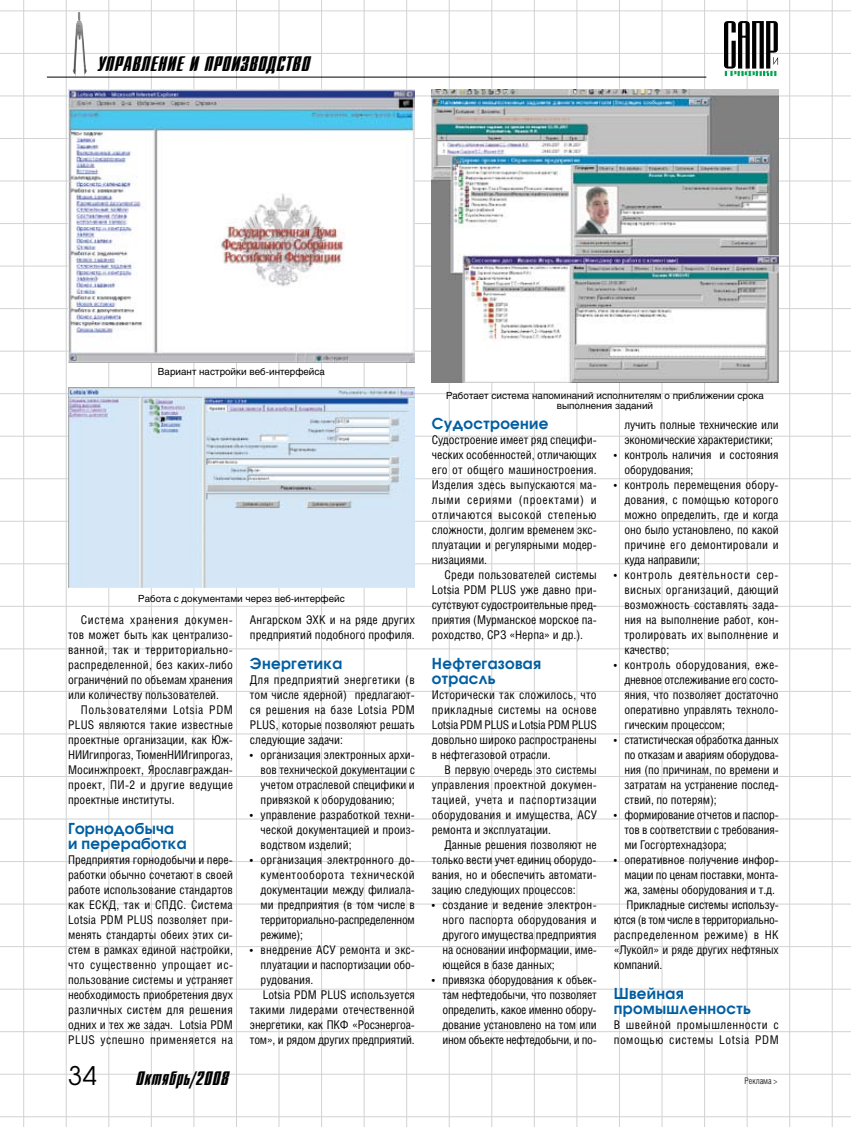
<style>
.page{position:relative;width:851px;height:1127px;background:#fff}
.page>*{position:absolute;margin:0;border:0;box-sizing:border-box;transform-origin:0 0}
.t1{font:25.5px "Avant Garde C";color:#000}
.t2{font:21px "Dagger C";letter-spacing:.025em;color:#000}
.t3{font:19.5px "Dagger C";letter-spacing:.025em;color:#000}
.t4{font:700 15px/15px "Avant Garde C";letter-spacing:.025em;color:#005ea1}
.t5{font:12px/15px "Helios Cond";color:#000;text-align:justify}
.t6{font:12px/15px "Helios Cond";letter-spacing:.04em;color:#000}
.t7{font:12px "Helios Cond";letter-spacing:-.03em;color:#000}
.t8{font:12px "Helios Cond";letter-spacing:.03em;color:#000}
.t9{font:9.75px/10.5px "Helios";color:#000;text-align:center}
.t10{font:300 9px "Helios Cond";color:#000}
</style>
<div class="page">
<hr style="left:831px;top:0;width:1px;height:1127px;background:#d1d3d4">
<hr style="left:789px;top:0;width:1px;height:1127px;background:#d1d3d4">
<hr style="left:746px;top:0;width:1px;height:1127px;background:#d1d3d4">
<hr style="left:704px;top:0;width:1px;height:1127px;background:#d1d3d4">
<hr style="left:661px;top:0;width:1px;height:1127px;background:#d1d3d4">
<hr style="left:619px;top:0;width:1px;height:1127px;background:#d1d3d4">
<hr style="left:576px;top:0;width:1px;height:1127px;background:#d1d3d4">
<hr style="left:534px;top:0;width:1px;height:1127px;background:#d1d3d4">
<hr style="left:491px;top:0;width:1px;height:1127px;background:#d1d3d4">
<hr style="left:449px;top:0;width:1px;height:1127px;background:#d1d3d4">
<hr style="left:406px;top:0;width:1px;height:1127px;background:#d1d3d4">
<hr style="left:363px;top:0;width:1px;height:1127px;background:#d1d3d4">
<hr style="left:321px;top:0;width:1px;height:1127px;background:#d1d3d4">
<hr style="left:278px;top:0;width:1px;height:1127px;background:#d1d3d4">
<hr style="left:236px;top:0;width:1px;height:1127px;background:#d1d3d4">
<hr style="left:193px;top:0;width:1px;height:1127px;background:#d1d3d4">
<hr style="left:151px;top:0;width:1px;height:1127px;background:#d1d3d4">
<hr style="left:108px;top:0;width:1px;height:1127px;background:#d1d3d4">
<hr style="left:66px;top:0;width:1px;height:1127px;background:#d1d3d4">
<hr style="left:23px;top:0;width:1px;height:1127px;background:#d1d3d4">
<hr style="left:0;top:563px;width:850px;height:1px;background:#d1d3d4">
<hr style="left:0;top:521px;width:850px;height:1px;background:#d1d3d4">
<hr style="left:0;top:478px;width:850px;height:1px;background:#d1d3d4">
<hr style="left:0;top:436px;width:850px;height:1px;background:#d1d3d4">
<hr style="left:0;top:393px;width:850px;height:1px;background:#d1d3d4">
<hr style="left:0;top:351px;width:850px;height:1px;background:#d1d3d4">
<hr style="left:0;top:308px;width:850px;height:1px;background:#d1d3d4">
<hr style="left:0;top:266px;width:850px;height:1px;background:#d1d3d4">
<hr style="left:0;top:223px;width:850px;height:1px;background:#d1d3d4">
<hr style="left:0;top:181px;width:850px;height:1px;background:#d1d3d4">
<hr style="left:0;top:138px;width:850px;height:1px;background:#d1d3d4">
<hr style="left:0;top:96px;width:850px;height:1px;background:#d1d3d4">
<hr style="left:0;top:53px;width:850px;height:1px;background:#d1d3d4">
<hr style="left:0;top:11px;width:850px;height:1px;background:#d1d3d4">
<hr style="left:0;top:606px;width:850px;height:1px;background:#d1d3d4">
<hr style="left:0;top:648px;width:850px;height:1px;background:#d1d3d4">
<hr style="left:0;top:691px;width:850px;height:1px;background:#d1d3d4">
<hr style="left:0;top:733px;width:850px;height:1px;background:#d1d3d4">
<hr style="left:0;top:776px;width:850px;height:1px;background:#d1d3d4">
<hr style="left:0;top:818px;width:850px;height:1px;background:#d1d3d4">
<hr style="left:0;top:861px;width:850px;height:1px;background:#d1d3d4">
<hr style="left:0;top:904px;width:850px;height:1px;background:#d1d3d4">
<hr style="left:0;top:946px;width:850px;height:1px;background:#d1d3d4">
<hr style="left:0;top:989px;width:850px;height:1px;background:#d1d3d4">
<hr style="left:0;top:1031px;width:850px;height:1px;background:#d1d3d4">
<hr style="left:0;top:1074px;width:850px;height:1px;background:#d1d3d4">
<hr style="left:0;top:1116px;width:850px;height:1px;background:#d1d3d4">
<img style="left:73px;top:12px;width:14px;height:65px">
<svg style="left:724px;top:21px;width:54px;height:55px"></svg>
<hr style="left:47px;top:77px;width:659px;height:1px;background:#000">
<img style="left:431px;top:89px;width:347px;height:293px">
<img style="left:68px;top:89px;width:347px;height:274px">
<img style="left:68px;top:387px;width:347px;height:200px">
<h2 class="t2" style="left:98px;top:53px;width:213px">управление и производство</h2>
<p class="t9" style="left:158px;top:366px;width:168px">Вариант настройки веб-интерфейса</p>
<p class="t9" style="left:138px;top:593px;width:208px">Работа с документами через веб-интерфейс</p>
<p class="t5" style="left:68px;top:612px;width:166px;text-indent:13px">Система хранения докумен&shy;тов может быть как централизо&shy;ванной, так и территориально&shy;распределенной, без каких-либо ограничений по объемам хранения или количеству пользователей.</p>
<p class="t5" style="left:68px;top:702px;width:166px;text-indent:13px">Пользователями Lotsia PDM PLUS являются такие известные проектные организации, как Юж-НИИгипрогаз, ТюменНИИгипрогаз, Мосинжпроект, Ярославграждан&shy;проект, ПИ-2 и другие ведущие проектные институты.</p>
<p class="t4" style="left:68px;top:821px;width:120px">Горнодобыча и переработка</p>
<p class="t5" style="left:68px;top:852px;width:166px">Предприятия горнодобычи и пере&shy;работки обычно сочетают в своей работе использование стандартов как ЕСКД, так и СПДС. Система Lotsia PDM PLUS позволяет при&shy;менять стандарты обеих этих си&shy;стем в рамках единой настройки, что существенно упрощает ис&shy;пользование системы и устраняет необходимость приобретения двух различных систем для решения одних и тех же задач. Lotsia PDM PLUS успешно применяется на</p>
<h1 class="t1" style="left:68px;top:1060px;width:30px">34</h1>
<h3 class="t3" style="left:136px;top:1068px;width:94px">Октябрь/2008</h3>
<p class="t5" style="left:250px;top:612px;width:166px">Ангарском ЭХК и на ряде других предприятий подобного профиля.</p>
<p class="t4" style="left:250px;top:656px;width:94px">Энергетика</p>
<p class="t5" style="left:250px;top:672px;width:166px">Для предприятий энергетики (в том числе ядерной) предлагают&shy;ся решения на базе Lotsia PDM PLUS, которые позволяют решать следующие задачи:</p>
<p class="t5" style="left:260px;top:747px;width:156px;text-indent:-11px">• организация электронных архи&shy;вов технической документации с учетом отраслевой специфики и привязкой к оборудованию;</p>
<p class="t5" style="left:260px;top:807px;width:156px;text-indent:-11px">• управление разработкой техни&shy;ческой документацией и произ&shy;водством изделий;</p>
<p class="t5" style="left:260px;top:852px;width:156px;text-indent:-11px">• организация электронного до&shy;кументооборота технической документации между филиала&shy;ми предприятия (в том числе в территориально-распределенном режиме);</p>
<p class="t5" style="left:250px;top:942px;width:166px">• внедрение АСУ ремонта и экс-</p>
<p class="t5" style="left:260px;top:957px;width:156px">плуатации и паспортизации обо-</p>
<p class="t5" style="left:260px;top:972px;width:54px">рудования.</p>
<p class="t5" style="left:263px;top:987px;width:154px">Lotsia PDM PLUS используется</p>
<p class="t5" style="left:250px;top:1002px;width:166px">такими лидерами отечественной</p>
<p class="t5" style="left:250px;top:1017px;width:166px">энергетики, как ПКФ «Росэнергоа-</p>
<p class="t5" style="left:250px;top:1032px;width:166px">том», и рядом других предприятий.</p>
<p class="t9" style="left:446px;top:390px;width:319px">Работает система напоминаний исполнителям о приближении срока выполнения заданий</p>
<p class="t4" style="left:432px;top:416px;width:118px">Судостроение</p>
<p class="t5" style="left:432px;top:432px;width:166px">Судостроение имеет ряд специфи&shy;ческих особенностей, отличающих его от общего машиностроения.<br>Изделия здесь выпускаются ма&shy;лыми сериями (проектами) и отличаются высокой степенью сложности, долгим временем экс&shy;плуатации и регулярными модер&shy;низациями.</p>
<p class="t5" style="left:432px;top:567px;width:166px;text-indent:13px">Среди пользователей системы Lotsia PDM PLUS уже давно при&shy;сутствуют судостроительные пред&shy;приятия (Мурманское морское па&shy;роходство, СРЗ «Нерпа» и др.).</p>
<p class="t4" style="left:432px;top:656px;width:111px">Нефтегазовая отрасль</p>
<p class="t5" style="left:432px;top:687px;width:166px">Исторически так сложилось, что прикладные системы на основе Lotsia PDM PLUS и Lotsia PDM PLUS довольно широко распространены в нефтегазовой отрасли.</p>
<p class="t5" style="left:432px;top:762px;width:166px;text-indent:13px">В первую очередь это системы управления проектной докумен&shy;тацией, учета и паспортизации оборудования и имущества, АСУ ремонта и эксплуатации.</p>
<p class="t5" style="left:432px;top:837px;width:166px;text-indent:13px">Данные решения позволяют не только вести учет единиц оборудо&shy;вания, но и обеспечить автомати&shy;зацию следующих процессов:</p>
<p class="t5" style="left:442px;top:897px;width:156px;text-indent:-11px">• создание и ведение электрон&shy;ного паспорта оборудования и другого имущества предприятия на основании информации, име&shy;ющейся в базе данных;</p>
<p class="t5" style="left:442px;top:972px;width:156px;text-indent:-11px">• привязка оборудования к объек&shy;там нефтедобычи, что позволяет определить, какое именно обору&shy;дование установлено на том или ином объекте нефтедобычи, и по-</p>
<p class="t5" style="left:624px;top:417px;width:156px">лучить полные технические или экономические характеристики;</p>
<p class="t5" style="left:624px;top:447px;width:155px;text-indent:-11px">• контроль наличия и состояния оборудования;</p>
<p class="t5" style="left:624px;top:477px;width:156px;text-indent:-11px">• контроль перемещения обору&shy;дования, с помощью которого можно определить, где и когда оно было установлено, по какой причине его демонтировали и куда направили;</p>
<p class="t5" style="left:624px;top:567px;width:156px;text-indent:-11px">• контроль деятельности сер&shy;висных организаций, дающий возможность составлять зада&shy;ния на выполнение работ, кон&shy;тролировать их выполнение и качество;</p>
<p class="t5" style="left:624px;top:657px;width:156px;text-indent:-11px">• контроль оборудования, еже&shy;дневное отслеживание его состо&shy;яния, что позволяет достаточно оперативно управлять техноло&shy;гическим процессом;</p>
<p class="t5" style="left:624px;top:732px;width:156px;text-indent:-11px">• статистическая обработка данных по отказам и авариям оборудова&shy;ния (по причинам, по времени и затратам на устранение послед&shy;ствий, по потерям);</p>
<p class="t5" style="left:624px;top:807px;width:156px;text-indent:-11px">• формирование отчетов и паспор&shy;тов в соответствии с требования&shy;ми Госгортехнадзора;</p>
<p class="t5" style="left:613px;top:852px;width:166px">• оперативное получение инфор-</p>
<p class="t5" style="left:624px;top:867px;width:156px">мации по ценам поставки, монта-</p>
<p class="t5" style="left:624px;top:882px;width:152px">жа, замены оборудования и т.д.</p>
<p class="t5" style="left:626px;top:897px;width:154px">Прикладные системы использу-</p>
<p class="t7" style="left:613px;top:913px;width:166px">ются (в том числе в территориально-</p>
<p class="t8" style="left:613px;top:928px;width:166px">распределенном режиме) в НК</p>
<p class="t5" style="left:613px;top:942px;width:166px">«Лукойл» и ряде других нефтяных</p>
<p class="t5" style="left:613px;top:957px;width:50px">компаний.</p>
<p class="t4" style="left:613px;top:986px;width:139px">Швейная промышленность</p>
<p class="t6" style="left:613px;top:1017px;width:166px">В швейной промышленности с помощью системы Lotsia PDM</p>
<p class="t10" style="left:744px;top:1076px;width:34px">Реклама &gt;</p>
</div>
